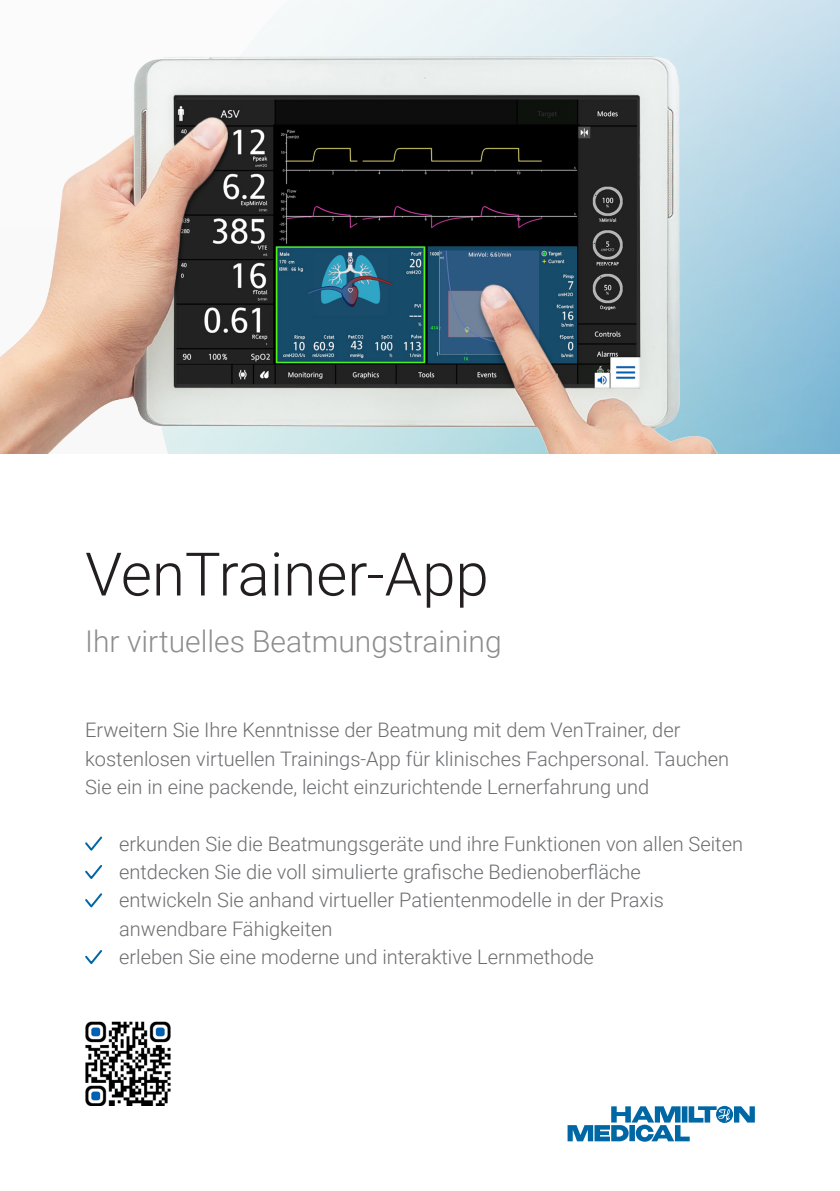
<style>
.page{position:relative;width:840px;height:1191px;background:#fff}
.page>*{position:absolute;margin:0;border:0;box-sizing:border-box;transform-origin:0 0}
.t1{font:300 60px "Roboto";color:#231f20}
.Subtitle{font:300 30px "Roboto";color:#8d8d8d}
.Bullet_Points{font:300 20px/28.4px "Roboto";color:#6c6d70}
.Running_Text{font:300 20px/28.4px "Roboto";color:#6c6d70}
</style>
<div class="page">
<img style="left:0;top:25px;width:774px;height:429px">
<svg style="left:567px;top:1106px;width:187px;height:35px"></svg>
<svg style="left:85px;top:836px;width:18px;height:15px"></svg>
<svg style="left:85px;top:865px;width:17px;height:14px"></svg>
<svg style="left:85px;top:893px;width:17px;height:15px"></svg>
<svg style="left:85px;top:950px;width:17px;height:14px"></svg>
<img style="left:85px;top:1021px;width:85px;height:85px">
<p class="t1" style="left:85px;top:532px;width:405px">VenTrainer-App</p>
<p class="Subtitle" style="left:85px;top:620px;width:418px">Ihr virtuelles Beatmungstraining</p>
<p class="Running_Text" style="left:85px;top:715px;width:645px">Erweitern Sie Ihre Kenntnisse der Beatmung mit dem VenTrainer, der kostenlosen virtuellen Trainings-App für klinisches Fachpersonal. Tauchen<br>Sie ein in eine packende, leicht einzurichtende Lernerfahrung und</p>
<p class="Bullet_Points" style="left:119px;top:828px;width:625px">erkunden Sie die Beatmungsgeräte und ihre Funktionen von allen Seiten</p>
<p class="Bullet_Points" style="left:119px;top:857px;width:523px">entdecken Sie die voll simulierte grafische Bedienoberfläche</p>
<p class="Bullet_Points" style="left:119px;top:885px;width:546px">entwickeln Sie anhand virtueller Patientenmodelle in der Praxis anwendbare Fähigkeiten</p>
<p class="Bullet_Points" style="left:119px;top:942px;width:476px">erleben Sie eine moderne und interaktive Lernmethode</p>
</div>
